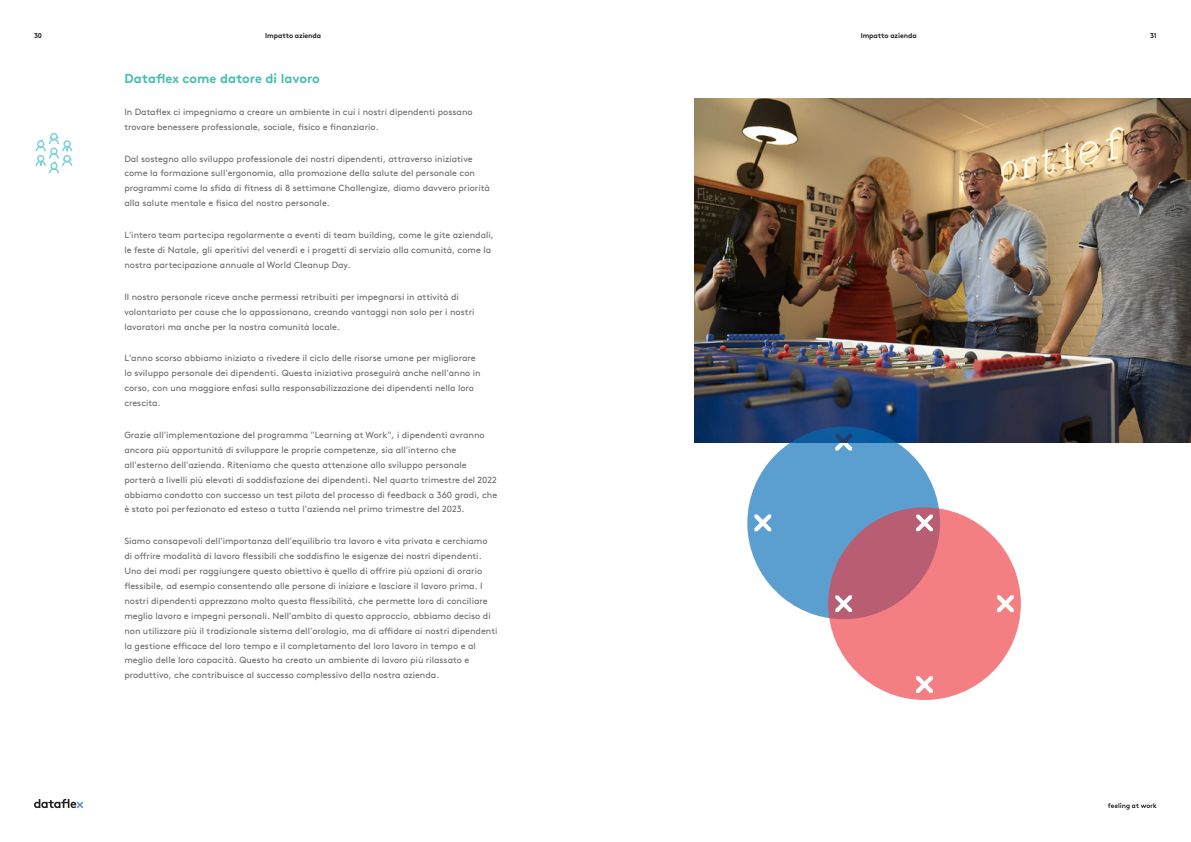
<style>
.page{position:relative;width:1191px;height:842px;background:#fff}
.page>*{position:absolute;margin:0;border:0;box-sizing:border-box;transform-origin:0 0}
.Groene_header_normaal{font:700 13px "Brown Pro TT";color:#44bfae}
.Broodtekst_grijs{font:9px/14.9px "Brown Pro TT";color:#6c6d70}
.t1{font:700 7px "Brown Pro TT";letter-spacing:-.01em;color:#231f20}
</style>
<div class="page">
<svg style="left:34px;top:799px;width:49px;height:9px"></svg>
<svg style="left:1107px;top:803px;width:49px;height:7px"></svg>
<img style="left:694px;top:99px;width:497px;height:343px">
<svg style="left:747px;top:427px;width:273px;height:273px"></svg>
<svg style="left:35px;top:133px;width:38px;height:41px"></svg>
<p class="t1" style="left:34px;top:30px;width:10px">30</p>
<p class="t1" style="left:265px;top:30px;width:57px">Impatto azienda</p>
<p class="t1" style="left:860px;top:30px;width:57px">Impatto azienda</p>
<p class="t1" style="left:1150px;top:30px;width:8px">31</p>
<p class="Groene_header_normaal" style="left:124px;top:68px;width:197px">Dataflex come datore di lavoro</p>
<p class="Broodtekst_grijs" style="left:124px;top:103px;width:350px">In Dataflex ci impegniamo a creare un ambiente in cui i nostri dipendenti possano trovare benessere professionale, sociale, fisico e finanziario.</p>
<p class="Broodtekst_grijs" style="left:124px;top:150px;width:367px">Dal sostegno allo sviluppo professionale dei nostri dipendenti, attraverso iniziative come la formazione sull'ergonomia, alla promozione della salute del personale con programmi come la sfida di fitness di 8 settimane Challengize, diamo davvero priorità alla salute mentale e fisica del nostro personale.</p>
<p class="Broodtekst_grijs" style="left:124px;top:227px;width:371px">L'intero team partecipa regolarmente a eventi di team building, come le gite aziendali, le feste di Natale, gli aperitivi del venerdì e i progetti di servizio alla comunità, come la nostra partecipazione annuale al World Cleanup Day.</p>
<p class="Broodtekst_grijs" style="left:124px;top:288px;width:352px">Il nostro personale riceve anche permessi retribuiti per impegnarsi in attività di volontariato per cause che lo appassionano, creando vantaggi non solo per i nostri lavoratori ma anche per la nostra comunità locale.</p>
<p class="Broodtekst_grijs" style="left:124px;top:350px;width:358px">L'anno scorso abbiamo iniziato a rivedere il ciclo delle risorse umane per migliorare lo sviluppo personale dei dipendenti. Questa iniziativa proseguirà anche nell'anno in corso, con una maggiore enfasi sulla responsabilizzazione dei dipendenti nella loro crescita.</p>
<p class="Broodtekst_grijs" style="left:124px;top:427px;width:374px">Grazie all'implementazione del programma "Learning at Work", i dipendenti avranno ancora più opportunità di sviluppare le proprie competenze, sia all'interno che all'esterno dell'azienda. Riteniamo che questa attenzione allo sviluppo personale porterà a livelli più elevati di soddisfazione dei dipendenti. Nel quarto trimestre del 2022 abbiamo condotto con successo un test pilota del processo di feedback a 360 gradi, che è stato poi perfezionato ed esteso a tutta l'azienda nel primo trimestre del 2023.</p>
<p class="Broodtekst_grijs" style="left:124px;top:533px;width:375px">Siamo consapevoli dell'importanza dell'equilibrio tra lavoro e vita privata e cerchiamo<br>di offrire modalità di lavoro flessibili che soddisfino le esigenze dei nostri dipendenti.<br>Uno dei modi per raggiungere questo obiettivo è quello di offrire più opzioni di orario flessibile, ad esempio consentendo alle persone di iniziare e lasciare il lavoro prima. I nostri dipendenti apprezzano molto questa flessibilità, che permette loro di conciliare meglio lavoro e impegni personali. Nell'ambito di questo approccio, abbiamo deciso di non utilizzare più il tradizionale sistema dell'orologio, ma di affidare ai nostri dipendenti la gestione efficace del loro tempo e il completamento del loro lavoro in tempo e al meglio delle loro capacità. Questo ha creato un ambiente di lavoro più rilassato e produttivo, che contribuisce al successo complessivo della nostra azienda.</p>
</div>
